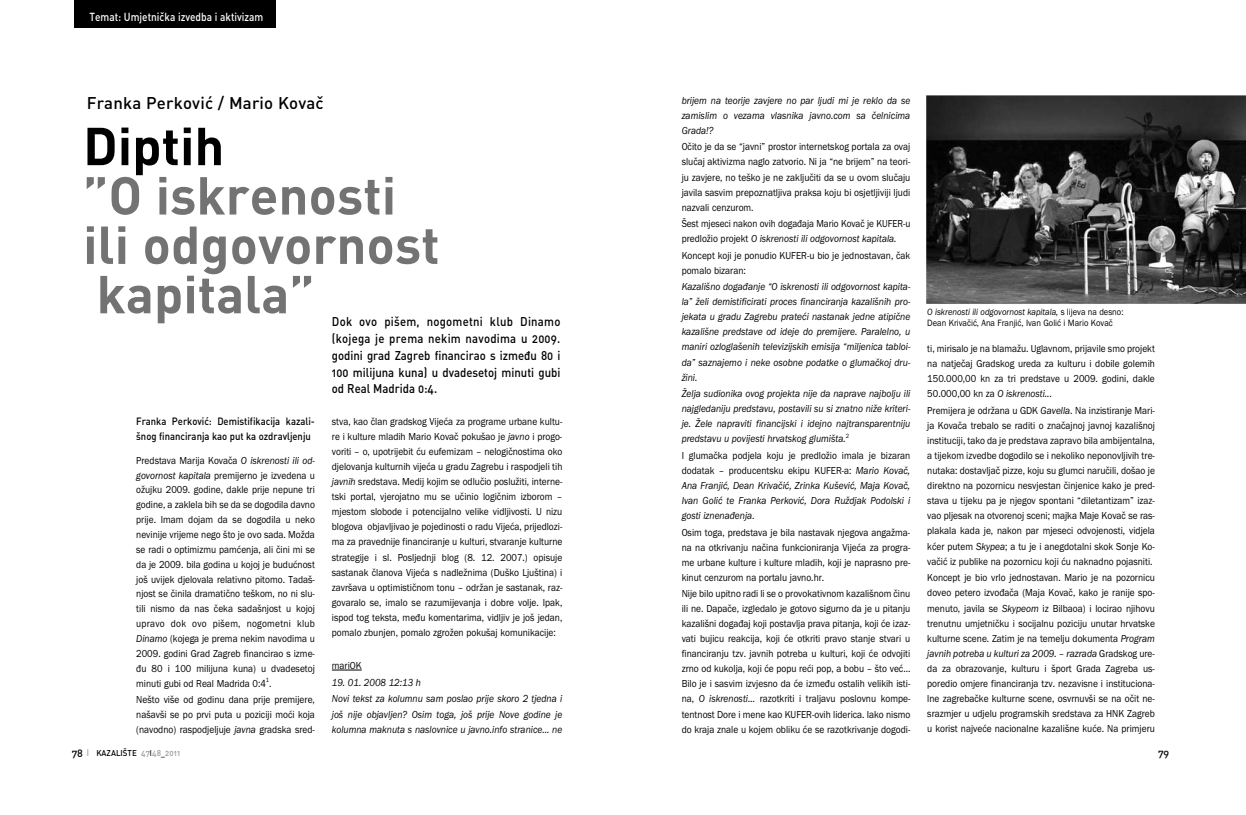
<style>
.page{position:relative;width:1246px;height:815px;background:#fff}
.page>*{position:absolute;margin:0;border:0;box-sizing:border-box;transform-origin:0 0}
.t1{font:52.5px/49.3px "Dinne B Bold";color:#737373}
.t2{font:52.5px "Dinne B Bold";color:#000}
.t3{font:16.8px "DIN Medium Rounded";letter-spacing:.01em;color:#000}
.t4{font:12.6px/16.8px "DIN Medium Rounded";color:#000;text-align:justify;scale:.9 1}
.t5{font:11.55px "DIN Medium Rounded";color:#fff;scale:.87 1}
.t6{font:10.5px/15.1px "Franklin Gothic";color:#000;text-align:justify;scale:.9 1}
.t7{font:italic 10.5px/15px "Franklin Gothic";color:#000;text-align:justify;scale:.9 1}
.t8{font:10.5px/15px "Franklin Gothic";color:#000;scale:.88 1}
.t9{font:10.5px/14.9px "DIN Medium Rounded";color:#000;scale:.9 1}
.t10{font:10.5px "DIN Medium Rounded";color:#000}
.t11{font:9.45px/11.6px "Franklin Gothic";color:#000;scale:.9 1}
.t12{font:8.4px "DIN Medium Rounded";color:#000;scale:.95 1}
.s1{font-style:italic}
.s2{font-style:normal}
.s3{font-size:10.5px}
.s4{font-size:9.45px;color:#969696}
.s5{color:#999}
</style>
<div class="page">
<hr style="left:332px;top:669px;width:30px;height:1px;background:#000">
<img style="left:926px;top:95px;width:320px;height:209px">
<div style="left:75px;top:0;width:201px;height:27px;background:#000"></div>
<p class="t5" style="left:89px;top:13px;width:201px">Temat: Umjetnička izvedba i aktivizam</p>
<h2 class="t3" style="left:87px;top:97px;width:238px">Franka Perković / Mario Kovač</h2>
<h1 class="t2" style="left:83px;top:128px;width:143px">Diptih</h1>
<h1 class="t1" style="left:83px;top:176px;width:358px">”O iskrenosti ili odgovornost kapitala”</h1>
<p class="t7" style="left:682px;top:94px;width:256px">brijem na teorije zavjere no par ljudi mi je reklo da se zamislim o vezama vlasnika javno.com sa čelnicima Grada!?</p>
<p class="t6" style="left:682px;top:140px;width:256px">Očito je da se “javni” prostor internetskog portala za ovaj slučaj aktivizma naglo zatvorio. Ni ja “ne brijem” na teori&shy;ju zavjere, no teško je ne zaključiti da se u ovom slučaju javila sasvim prepoznatljiva praksa koju bi osjetljiviji ljudi nazvali cenzurom.</p>
<p class="t8" style="left:682px;top:217px;width:261px">Šest mjeseci nakon ovih događaja Mario Kovač je KUFER-u predložio projekt <span class="s1">O iskrenosti ili odgovornost kapitala.</span></p>
<p class="t6" style="left:682px;top:248px;width:256px">Koncept koji je ponudio KUFER-u bio je jednostavan, čak pomalo bizaran:</p>
<p class="t7" style="left:682px;top:280px;width:256px">Kazališno događanje “O iskrenosti ili odgovornost kapita&shy;la” želi demistificirati proces financiranja kazališnih pro&shy;jekata u gradu Zagrebu prateći nastanak jedne atipične ka zališne predstave od ideje do premijere. Paralelno, u maniri ozloglašenih televizijskih emisija “miljenica tabloi&shy;da” saznajemo i neke osobne podatke o glumačkoj dru - žini.</p>
<p class="t7" style="left:682px;top:387px;width:256px">Želja sudionika ovog projekta nije da naprave najbolju ili najgledaniju predstavu, postavili su si znatno niže kriteri&shy;je. Žele napraviti financijski i idejno najtransparentniju predstavu u povijesti hrvatskog glumišta.<sup>2</sup></p>
<p class="t7" style="left:682px;top:449px;width:256px"><span class="s2">I glumačka podjela koju je predložio imala je bizaran dodatak – producentsku ekipu KUFER-a:</span> Mario Kovač, Ana Franjić, Dean Krivačić, Zrinka Kušević, Maja Kovač, Ivan Golić te Franka Perković, Dora Ruždjak Podolski i gosti iznenađenja<span class="s2">.</span></p>
<p class="t6" style="left:682px;top:525px;width:256px">Osim toga, predstava je bila nastavak njegova angažma&shy;na na otkrivanju načina funkcioniranja Vijeća za progra&shy;me urbane kulture i kulture mladih, koji je naprasno pre&shy;kinut cenzurom na portalu javno.hr.</p>
<p class="t6" style="left:682px;top:587px;width:256px">Nije bilo upitno radi li se o provokativnom kazališnom činu ili ne. Dapače, izgledalo je gotovo sigurno da je u pitanju kazališni događaj koji postavlja prava pitanja, koji će izaz&shy;vati bujicu reakcija, koji će otkriti pravo stanje stvari u financiranju tzv. javnih potreba u kulturi, koji će odvojiti zrno od kukolja, koji će popu reći pop, a bobu – što već… Bilo je i sasvim izvjesno da će između ostalih velikih isti&shy;na, <span class="s1">O iskrenosti…</span> razotkriti i traljavu poslovnu kompe&shy;tentnost Dore i mene kao KUFER-ovih liderica. Iako nismo do kraja znale u kojem obliku će se razotkrivanje dogodi-</p>
<p class="t4" style="left:332px;top:314px;width:255px">Dok ovo pišem, nogometni klub Dinamo (kojega je prema nekim navodima u 2009. godini grad Zagreb financirao s između 80 i 100 milijuna kuna) u dvadesetoj minuti gubi od Real Madrida 0:4.</p>
<p class="t11" style="left:927px;top:307px;width:219px"><span class="s1">O iskrenosti ili od go vornost kapitala,</span> s lijeva na desno:<br>Dean Krivačić, Ana Franjić, Ivan Golić i Mario Kovač</p>
<p class="t6" style="left:927px;top:341px;width:254px">ti, mirisalo je na blamažu. Uglavnom, prijavile smo projekt na natječaj Gradskog ureda za kulturu i dobile golemih 150.000,00 kn za tri predstave u 2009. godini, dakle 50.000,00 kn za <span class="s1">O iskrenosti..</span>.</p>
<p class="t6" style="left:927px;top:403px;width:254px">Premijera je održana u GDK <span class="s1">Gavella</span>. Na inzistiranje Ma ri - ja Kovača trebalo se raditi o značajnoj javnoj kazališnoj instituciji, tako da je predstava zapravo bila ambijentalna, a tijekom izvedbe dogodilo se i nekoliko neponovljivih tre&shy;nutaka: dostavljač pizze, koju su glumci naručili, došao je direktno na pozornicu nesvjestan činjenice kako je pred&shy;stava u tijeku pa je njegov spontani “diletantizam” izaz&shy;vao pljesak na otvorenoj sceni; majka Maje Kovač se ras&shy;plakala kada je, nakon par mjeseci odvojenosti, vidjela kćer putem <span class="s1">Skypea</span>; a tu je i anegdotalni skok Sonje Ko - vačić iz publike na pozornicu koji ću naknadno pojasniti.</p>
<p class="t6" style="left:927px;top:571px;width:254px">Koncept je bio vrlo jednostavan. Mario je na pozornicu doveo petero izvođača (Maja Kovač, kako je ranije spo&shy;menuto, javila se <span class="s1">Skypeom</span> iz Bilbaoa) i locirao njihovu trenutnu umjetničku i socijalnu poziciju unutar hrvatske kulturne scene. Zatim je na temelju dokumenta <span class="s1">Program javnih potreba u kulturi za 2009. – razrada</span> Gradskog ure - da za obrazovanje, kulturu i šport Grada Zagreba us - poredio omjere financiranja tzv. nezavisne i instituciona&shy;lne zagrebačke kulturne scene, osvrnuvši se na očit ne - srazmjer u udjelu programskih sredstava za HNK Zagreb u korist najveće nacionalne kazališne kuće. Na primjeru</p>
<p class="t9" style="left:136px;top:415px;width:200px">Franka Perković: Demistifikacija kazali&shy;šnog financiranja kao put ka ozdravljenju</p>
<p class="t6" style="left:136px;top:453px;width:200px">Predstava Marija Kovača <span class="s1">O iskrenosti ili od - go vornost kapitala</span> premijerno je izvedena u ožujku 2009. godine, dakle prije nepune tri godine, a zaklela bih se da se dogodila davno prije. Imam dojam da se dogodila u neko nevinije vrijeme nego što je ovo sada. Možda se radi o optimizmu pamćenja, ali čini mi se da je 2009. bila godina u kojoj je budućnost još uvijek djelovala relativno pitomo. Tadaš - njost se činila dra matično teškom, no ni slu&shy;tili nismo da nas čeka sadašnjost u kojoj upravo dok ovo pišem, nogometni klub <span class="s1">Dinamo</span> (kojega je prema ne kim navodima u 2009. godini Grad Zagreb financirao s izme&shy;đu 80 i 100 milijuna kuna) u dvadesetoj minuti gubi od Real Madrida 0:4<sup>1</sup>.</p>
<p class="t6" style="left:136px;top:692px;width:200px">Nešto više od godinu dana prije premijere, na šavši se po prvi puta u poziciji moći koja (navod no) raspodjeljuje <span class="s1">javna</span> gradska sred-</p>
<p class="t6" style="left:332px;top:414px;width:258px">stva, kao član gradskog Vijeća za programe urbane kultu&shy;re i kulture mladih Mario Kovač pokušao je <span class="s1">jav no</span> i progo&shy;voriti – o, upotrijebit ću eufemizam – nelogičnostima oko djelovanja kulturnih vijeća u gradu Zagrebu i raspodjeli tih <span class="s1">javnih</span> sredstava. Medij kojim se odlučio poslužiti, interne&shy;tski portal, vjerojatno mu se učinio logičnim izborom – mjestom slobode i potencijalno velike vidljivosti. U nizu blogova objavljivao je pojedinosti o radu Vijeća, prijedlozi&shy;ma za pravednije financiranje u kulturi, stvaranje kulturne strategije i sl. Posljednji blog (8. 12. 2007.) opisuje sastanak članova Vijeća s nad ležnima (Duško Ljuština) i završava u optimističnom tonu – održan je sastanak, raz&shy;govaralo se, imalo se razumijevanja i dobre volje. Ipak, ispod tog teksta, među komentarima, vidljiv je još jedan, pomalo zbunjen, pomalo zgrožen pokušaj komunikacije:</p>
<p class="t6" style="left:332px;top:659px;width:35px">mariOK</p>
<p class="t7" style="left:332px;top:675px;width:258px;line-height:16.6px">19. 01. 2008 12:13 h<br>Novi tekst za kolumnu sam poslao prije skoro 2 tjed na i</p>
<p class="t7" style="left:332px;top:707px;width:258px">još nije objavljen? Osim toga, još prije Nove godine je kolumna maknuta s naslovnice u javno.info stranice... ne</p>
<p class="t12" style="left:72px;top:750px;width:116px"><span class="s3">78</span> <span class="s4">I</span> KAZALIŠTE <span class="s5">47</span>I<span class="s5">48</span>_<span class="s5">2011</span></p>
<p class="t10" style="left:1158px;top:749px;width:13px">79</p>
</div>
